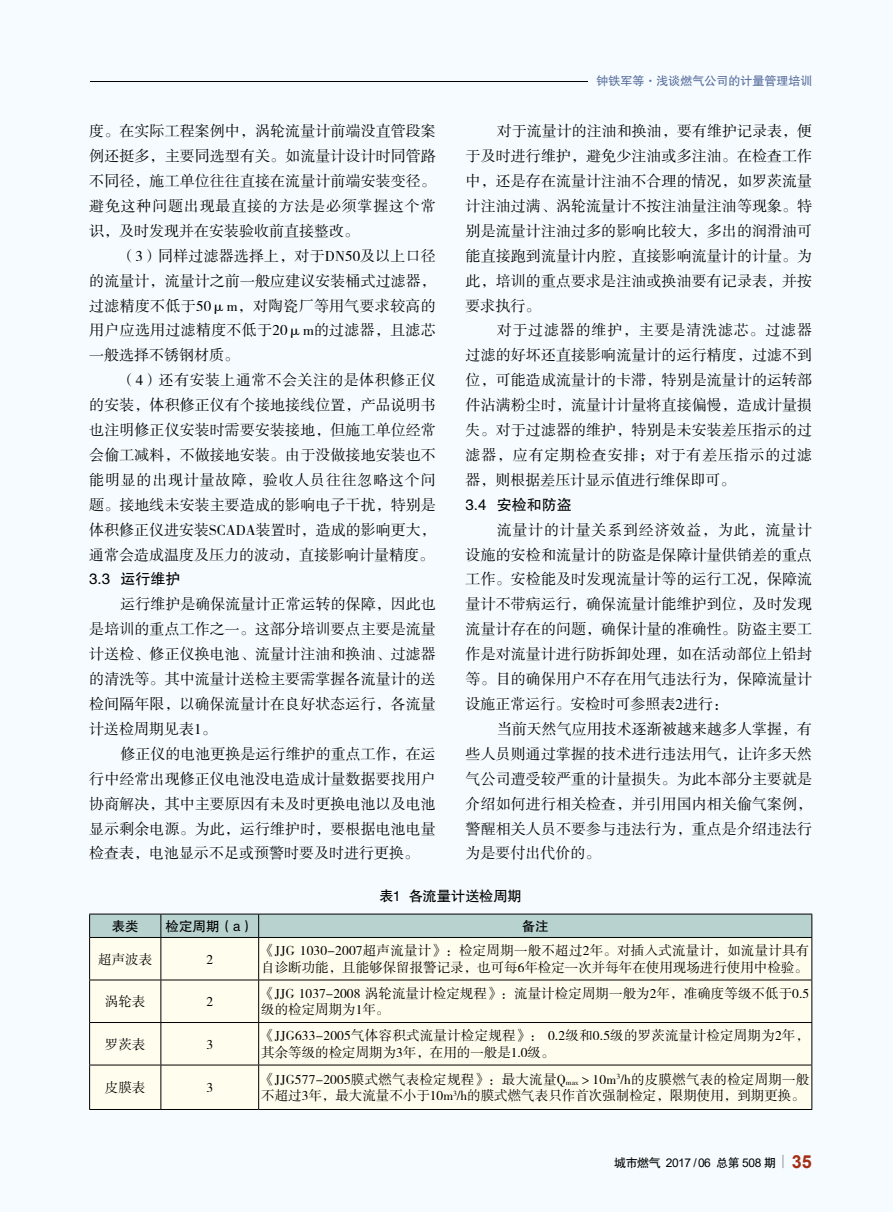
<style>
.page{position:relative;width:893px;height:1212px;background:#f5fbfe}
.page>*{position:absolute;margin:0;border:0;box-sizing:border-box;transform-origin:0 0}
.t1{font:15px/24.9px "FZSSJW GB1 0";letter-spacing:.005em;color:#000;text-align:justify}
.t2{font:15px "FZHTJW GB1 0";color:#000}
.t3{font:14.25px "FZHTJW GB1 0";letter-spacing:-.01em;color:#000}
.t4{font:13.5px/16.5px "FZSSJW GB1 0";letter-spacing:.005em;color:#000}
.t5{font:13.5px "FZHTJW GB1 0";color:#000}
.t6{font:12px "Arial";letter-spacing:-.04em;color:#000}
.t7{font:12px "FZHTJW GB1 0";color:#596e9e}
.s1{font-family:"FZHTJW GB1 0"}
.s2{font-weight:700;font-size:18px;color:#a62e14}
</style>
<div class="page">
<hr style="left:0;top:81px;width:812px;height:1px;background:#000">
<div style="left:0;top:72px;width:89px;height:19px;background:#f5fbfe"></div>
<svg style="left:782px;top:1155px;width:1px;height:13px"></svg>
<div style="left:90px;top:938px;width:721px;height:171px;background:#fffeee"></div>
<div style="left:89px;top:914px;width:723px;height:23px;background:#b8d3cf"></div>
<hr style="left:89px;top:937px;width:72px;height:1px;background:#000">
<hr style="left:89px;top:938px;width:1px;height:42px;background:#000">
<hr style="left:161px;top:937px;width:98px;height:1px;background:#000">
<hr style="left:161px;top:938px;width:1px;height:42px;background:#000">
<hr style="left:259px;top:937px;width:553px;height:1px;background:#000">
<hr style="left:258px;top:938px;width:1px;height:42px;background:#000">
<hr style="left:811px;top:938px;width:1px;height:42px;background:#000">
<hr style="left:89px;top:980px;width:72px;height:1px;background:#000">
<hr style="left:89px;top:980px;width:1px;height:42px;background:#000">
<hr style="left:161px;top:980px;width:98px;height:1px;background:#000">
<hr style="left:161px;top:980px;width:1px;height:42px;background:#000">
<hr style="left:259px;top:980px;width:553px;height:1px;background:#000">
<hr style="left:258px;top:980px;width:1px;height:42px;background:#000">
<hr style="left:811px;top:980px;width:1px;height:42px;background:#000">
<hr style="left:89px;top:1022px;width:72px;height:1px;background:#000">
<hr style="left:89px;top:1023px;width:1px;height:42px;background:#000">
<hr style="left:161px;top:1022px;width:98px;height:1px;background:#000">
<hr style="left:161px;top:1023px;width:1px;height:42px;background:#000">
<hr style="left:259px;top:1022px;width:553px;height:1px;background:#000">
<hr style="left:258px;top:1023px;width:1px;height:42px;background:#000">
<hr style="left:811px;top:1023px;width:1px;height:42px;background:#000">
<hr style="left:89px;top:1065px;width:72px;height:1px;background:#000">
<hr style="left:89px;top:1065px;width:1px;height:44px;background:#000">
<hr style="left:161px;top:1065px;width:98px;height:1px;background:#000">
<hr style="left:161px;top:1065px;width:1px;height:44px;background:#000">
<hr style="left:259px;top:1065px;width:553px;height:1px;background:#000">
<hr style="left:258px;top:1065px;width:1px;height:44px;background:#000">
<hr style="left:811px;top:1065px;width:1px;height:44px;background:#000">
<hr style="left:89px;top:1109px;width:72px;height:1px;background:#000">
<hr style="left:161px;top:1109px;width:98px;height:1px;background:#000">
<hr style="left:259px;top:1109px;width:553px;height:1px;background:#000">
<div style="left:588px;top:78px;width:305px;height:7px;background:#f5fbfe"></div>
<p class="t1" style="left:89px;top:119px;width:348px">度。在实际工程案例中，涡轮流量计前端没直管段案例还挺多，主要同选型有关。如流量计设计时同管路不同径，施工单位往往直接在流量计前端安装变径。避免这种问题出现最直接的方法是必须掌握这个常识，及时发现并在安装验收前直接整改。</p>
<p class="t1" style="left:89px;top:244px;width:348px;text-indent:31px">（3）同样过滤器选择上，对于DN50及以上口径的流量计，流量计之前一般应建议安装桶式过滤器，过滤精度不低于50µm，对陶瓷厂等用气要求较高的用户应选用过滤精度不低于20µm的过滤器，且滤芯一般选择不锈钢材质。</p>
<p class="t1" style="left:89px;top:368px;width:348px;text-indent:31px">（4）还有安装上通常不会关注的是体积修正仪的安装，体积修正仪有个接地接线位置，产品说明书也注明修正仪安装时需要安装接地，但施工单位经常会偷工减料，不做接地安装。由于没做接地安装也不能明显的出现计量故障，验收人员往往忽略这个问题。接地线未安装主要造成的影响电子干扰，特别是体积修正仪进安装SCADA装置时，造成的影响更大，通常会造成温度及压力的波动，直接影响计量精度。</p>
<p class="t2" style="left:89px;top:571px;width:93px">3.3 运行维护</p>
<p class="t1" style="left:89px;top:593px;width:348px;text-indent:31px">运行维护是确保流量计正常运转的保障，因此也是培训的重点工作之一。这部分培训要点主要是流量计送检、修正仪换电池、流量计注油和换油、过滤器的清洗等。其中流量计送检主要需掌握各流量计的送检间隔年限，以确保流量计在良好状态运行，各流量计送检周期见表1。</p>
<p class="t1" style="left:89px;top:742px;width:348px;text-indent:31px">修正仪的电池更换是运行维护的重点工作，在运行中经常出现修正仪电池没电造成计量数据要找用户协商解决，其中主要原因有未及时更换电池以及电池显示剩余电源。为此，运行维护时，要根据电池电量检查表，电池显示不足或预警时要及时进行更换。</p>
<p class="t7" style="left:596px;top:74px;width:217px">钟铁军等·浅谈燃气公司的计量管理培训</p>
<p class="t1" style="left:466px;top:119px;width:348px;text-indent:31px">对于流量计的注油和换油，要有维护记录表，便于及时进行维护，避免少注油或多注油。在检查工作中，还是存在流量计注油不合理的情况，如罗茨流量计注油过满、涡轮流量计不按注油量注油等现象。特别是流量计注油过多的影响比较大，多出的润滑油可能直接跑到流量计内腔，直接影响流量计的计量。为此，培训的重点要求是注油或换油要有记录表，并按要求执行。</p>
<p class="t1" style="left:466px;top:319px;width:348px;text-indent:31px">对于过滤器的维护，主要是清洗滤芯。过滤器过滤的好坏还直接影响流量计的运行精度，过滤不到位，可能造成流量计的卡滞，特别是流量计的运转部件沾满粉尘时，流量计计量将直接偏慢，造成计量损失。对于过滤器的维护，特别是未安装差压指示的过滤器，应有定期检查安排；对于有差压指示的过滤器，则根据差压计显示值进行维保即可。</p>
<p class="t2" style="left:466px;top:496px;width:108px">3.4 安检和防盗</p>
<p class="t1" style="left:466px;top:518px;width:348px;text-indent:31px">流量计的计量关系到经济效益，为此，流量计设施的安检和流量计的防盗是保障计量供销差的重点工作。安检能及时发现流量计等的运行工况，保障流量计不带病运行，确保流量计能维护到位，及时发现流量计存在的问题，确保计量的准确性。防盗主要工作是对流量计进行防拆卸处理，如在活动部位上铅封等。目的确保用户不存在用气违法行为，保障流量计设施正常运行。安检时可参照表2进行：</p>
<p class="t1" style="left:466px;top:717px;width:348px;text-indent:31px">当前天然气应用技术逐渐被越来越多人掌握，有些人员则通过掌握的技术进行违法用气，让许多天然气公司遭受较严重的计量损失。为此本部分主要就是介绍如何进行相关检查，并引用国内相关偷气案例，警醒相关人员不要参与违法行为，重点是介绍违法行为是要付出代价的。</p>
<p class="t3" style="left:380px;top:889px;width:144px">表1 各流量计送检周期</p>
<p class="t5" style="left:112px;top:918px;width:28px">表类</p>
<p class="t5" style="left:166px;top:918px;width:90px">检定周期（a）</p>
<p class="t5" style="left:522px;top:918px;width:28px">备注</p>
<p class="t4" style="left:98px;top:951px;width:55px">超声波表</p>
<p class="t4" style="left:206px;top:951px;width:8px">2</p>
<p class="t4" style="left:261px;top:943px;width:550px">《JJG 1030-2007超声流量计》：检定周期一般不超过2年。对插入式流量计，如流量计具有自诊断功能，且能够保留报警记录，也可每6年检定一次并每年在使用现场进行使用中检验。</p>
<p class="t4" style="left:105px;top:994px;width:42px">涡轮表</p>
<p class="t4" style="left:206px;top:994px;width:8px">2</p>
<p class="t4" style="left:261px;top:986px;width:549px">《JJG 1037-2008 涡轮流量计检定规程》：流量计检定周期一般为2年，准确度等级不低于0.5级的检定周期为1年。</p>
<p class="t4" style="left:105px;top:1036px;width:42px">罗茨表</p>
<p class="t4" style="left:206px;top:1036px;width:8px">3</p>
<p class="t4" style="left:261px;top:1028px;width:549px">《JJG633-2005气体容积式流量计检定规程》： 0.2级和0.5级的罗茨流量计检定周期为2年，其余等级的检定周期为3年，在用的一般是1.0级。</p>
<p class="t4" style="left:105px;top:1080px;width:42px">皮膜表</p>
<p class="t4" style="left:206px;top:1080px;width:8px">3</p>
<p class="t4" style="left:261px;top:1072px;width:550px">《JJG577-2005膜式燃气表检定规程》：最大流量Q<sub>max</sub>＞10m<sup>3</sup>/h的皮膜燃气表的检定周期一般不超过3年，最大流量不小于10m<sup>3</sup>/h的膜式燃气表只作首次强制检定，限期使用，到期更换。</p>
<p class="t6" style="left:614px;top:1154px;width:199px"><span class="s1">城市燃气</span> 2017 / 06 <span class="s1">总第</span> 508 <span class="s1">期</span> <span class="s2">35</span></p>
</div>
